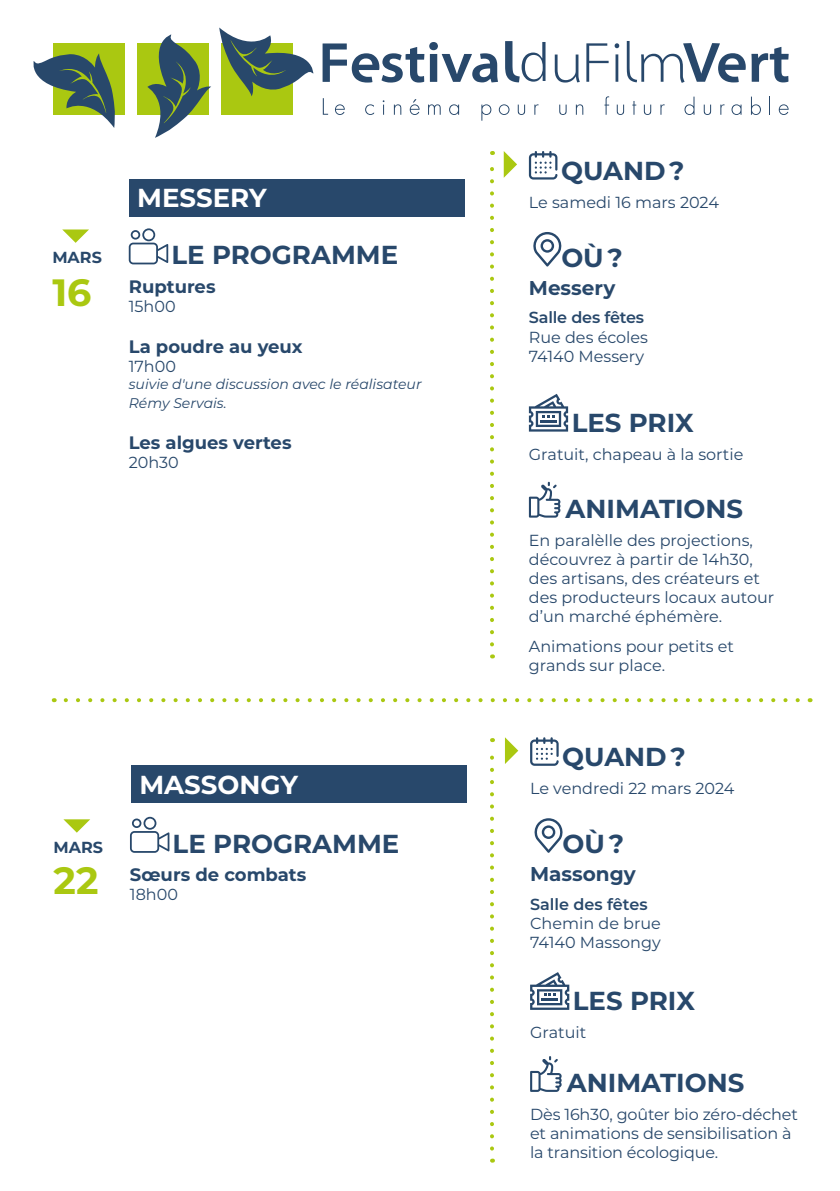
<style>
.page{position:relative;width:840px;height:1191px;background:#fff}
.page>*{position:absolute;margin:0;border:0;box-sizing:border-box;transform-origin:0 0}
.t1{font:700 38px "Montserrat";color:#aac811}
.t2{font:700 26px "Montserrat";color:#28486b}
.t3{font:700 26px "Montserrat";color:#fff}
.t4{font:700 20px "Montserrat";color:#28486b}
.t5{font:700 18px "Montserrat";color:#28486b}
.t6{font:16px/19.2px "Montserrat";color:#28486b}
.t7{font:600 16px "Montserrat";letter-spacing:-.01em;color:#28486b}
.t8{font:700 16px "Montserrat";color:#28486b}
.t9{font:italic 14px/19.2px "Montserrat";color:#28486b}
</style>
<div class="page">
<svg style="left:528px;top:151px;width:29px;height:28px"></svg>
<svg style="left:533px;top:232px;width:28px;height:34px"></svg>
<svg style="left:528px;top:394px;width:39px;height:37px"></svg>
<svg style="left:528px;top:482px;width:32px;height:35px"></svg>
<svg style="left:129px;top:228px;width:39px;height:36px"></svg>
<svg style="left:322px;top:42px;width:175px;height:41px"></svg>
<svg style="left:505px;top:41px;width:40px;height:41px"></svg>
<svg style="left:554px;top:55px;width:25px;height:28px"></svg>
<svg style="left:586px;top:43px;width:22px;height:39px"></svg>
<svg style="left:614px;top:43px;width:5px;height:39px"></svg>
<svg style="left:626px;top:41px;width:119px;height:42px"></svg>
<svg style="left:751px;top:47px;width:37px;height:35px"></svg>
<svg style="left:322px;top:98px;width:6px;height:17px"></svg>
<svg style="left:335px;top:104px;width:9px;height:11px"></svg>
<svg style="left:365px;top:104px;width:9px;height:11px"></svg>
<svg style="left:382px;top:100px;width:2px;height:15px"></svg>
<svg style="left:393px;top:104px;width:8px;height:11px"></svg>
<svg style="left:409px;top:99px;width:10px;height:16px"></svg>
<svg style="left:428px;top:104px;width:12px;height:11px"></svg>
<svg style="left:449px;top:104px;width:10px;height:11px"></svg>
<svg style="left:481px;top:104px;width:10px;height:17px"></svg>
<svg style="left:498px;top:104px;width:11px;height:11px"></svg>
<svg style="left:517px;top:105px;width:8px;height:10px"></svg>
<svg style="left:534px;top:104px;width:4px;height:11px"></svg>
<svg style="left:559px;top:105px;width:7px;height:10px"></svg>
<svg style="left:575px;top:104px;width:8px;height:11px"></svg>
<svg style="left:604px;top:96px;width:4px;height:19px"></svg>
<svg style="left:616px;top:105px;width:7px;height:10px"></svg>
<svg style="left:632px;top:101px;width:4px;height:14px"></svg>
<svg style="left:643px;top:105px;width:8px;height:10px"></svg>
<svg style="left:660px;top:104px;width:4px;height:11px"></svg>
<svg style="left:684px;top:97px;width:10px;height:18px"></svg>
<svg style="left:703px;top:105px;width:7px;height:10px"></svg>
<svg style="left:720px;top:104px;width:4px;height:11px"></svg>
<svg style="left:731px;top:104px;width:10px;height:11px"></svg>
<svg style="left:750px;top:97px;width:10px;height:18px"></svg>
<svg style="left:778px;top:104px;width:10px;height:11px"></svg>
<div style="left:53px;top:43px;width:71px;height:71px;background:#aac811"></div>
<div style="left:137px;top:43px;width:72px;height:71px;background:#aac811"></div>
<div style="left:221px;top:43px;width:72px;height:71px;background:#aac811"></div>
<svg style="left:33px;top:53px;width:84px;height:75px"></svg>
<svg style="left:219px;top:28px;width:94px;height:68px"></svg>
<svg style="left:147px;top:34px;width:64px;height:104px"></svg>
<svg style="left:503px;top:151px;width:14px;height:27px"></svg>
<svg style="left:490px;top:151px;width:3px;height:493px"></svg>
<svg style="left:490px;top:738px;width:3px;height:410px"></svg>
<svg style="left:62px;top:229px;width:27px;height:14px"></svg>
<svg style="left:66px;top:698px;width:734px;height:4px"></svg>
<div style="left:129px;top:179px;width:335px;height:38px;background:#28486b"></div>
<svg style="left:530px;top:737px;width:28px;height:29px"></svg>
<svg style="left:534px;top:818px;width:29px;height:34px"></svg>
<svg style="left:530px;top:972px;width:39px;height:38px"></svg>
<svg style="left:530px;top:1056px;width:31px;height:36px"></svg>
<svg style="left:130px;top:817px;width:39px;height:36px"></svg>
<svg style="left:505px;top:737px;width:13px;height:27px"></svg>
<svg style="left:63px;top:819px;width:27px;height:13px"></svg>
<div style="left:131px;top:765px;width:335px;height:38px;background:#28486b"></div>
<p class="t8" style="left:52px;top:246px;width:51px">MARS</p>
<h1 class="t1" style="left:52px;top:265px;width:41px">16</h1>
<h2 class="t3" style="left:137px;top:179px;width:131px">MESSERY</h2>
<h2 class="t2" style="left:171px;top:236px;width:228px">LE PROGRAMME</h2>
<p class="t5" style="left:129px;top:273px;width:88px">Ruptures</p>
<p class="t6" style="left:129px;top:296px;width:48px">15h00</p>
<p class="t5" style="left:129px;top:333px;width:175px">La poudre au yeux</p>
<p class="t6" style="left:129px;top:356px;width:49px">17h00</p>
<p class="t9" style="left:129px;top:373px;width:294px">suivie d'une discussion avec le réalisateur<br>Rémy Servais.</p>
<p class="t5" style="left:129px;top:429px;width:164px">Les algues vertes</p>
<p class="t6" style="left:129px;top:452px;width:52px">20h30</p>
<p class="t8" style="left:53px;top:836px;width:51px">MARS</p>
<h1 class="t1" style="left:53px;top:853px;width:46px">22</h1>
<h2 class="t3" style="left:139px;top:765px;width:160px">MASSONGY</h2>
<h2 class="t2" style="left:172px;top:825px;width:228px">LE PROGRAMME</h2>
<p class="t5" style="left:130px;top:861px;width:178px">Sœurs de combats</p>
<p class="t6" style="left:130px;top:884px;width:49px">18h00</p>
<h2 class="t2" style="left:560px;top:152px;width:125px">QUAND ?</h2>
<p class="t6" style="left:528px;top:192px;width:191px">Le samedi 16 mars 2024</p>
<h2 class="t2" style="left:561px;top:238px;width:63px">OÙ ?</h2>
<p class="t4" style="left:528px;top:273px;width:88px">Messery</p>
<p class="t7" style="left:528px;top:306px;width:117px">Salle des fêtes</p>
<p class="t6" style="left:528px;top:327px;width:121px">Rue des écoles<br>74140 Messery</p>
<h2 class="t2" style="left:571px;top:403px;width:124px">LES PRIX</h2>
<p class="t6" style="left:528px;top:444px;width:216px">Gratuit, chapeau à la sortie</p>
<h2 class="t2" style="left:565px;top:489px;width:179px">ANIMATIONS</h2>
<p class="t6" style="left:528px;top:530px;width:247px">En paralèlle des projections, découvrez à partir de 14h30, des artisans, des créateurs et des producteurs locaux autour d’un marché éphémère.</p>
<p class="t6" style="left:528px;top:636px;width:206px">Animations pour petits et grands sur place.</p>
<h2 class="t2" style="left:562px;top:738px;width:125px">QUAND ?</h2>
<p class="t6" style="left:530px;top:778px;width:206px">Le vendredi 22 mars 2024</p>
<h2 class="t2" style="left:562px;top:825px;width:63px">OÙ ?</h2>
<p class="t4" style="left:530px;top:859px;width:107px">Massongy</p>
<p class="t7" style="left:530px;top:892px;width:119px">Salle des fêtes</p>
<p class="t6" style="left:530px;top:913px;width:132px">Chemin de brue<br>74140 Massongy</p>
<h2 class="t2" style="left:572px;top:982px;width:124px">LES PRIX</h2>
<p class="t6" style="left:530px;top:1022px;width:58px">Gratuit</p>
<h2 class="t2" style="left:566px;top:1064px;width:179px">ANIMATIONS</h2>
<p class="t6" style="left:530px;top:1104px;width:269px">Dès 16h30, goûter bio zéro-déchet et animations de sensibilisation à la transition écologique.</p>
</div>
